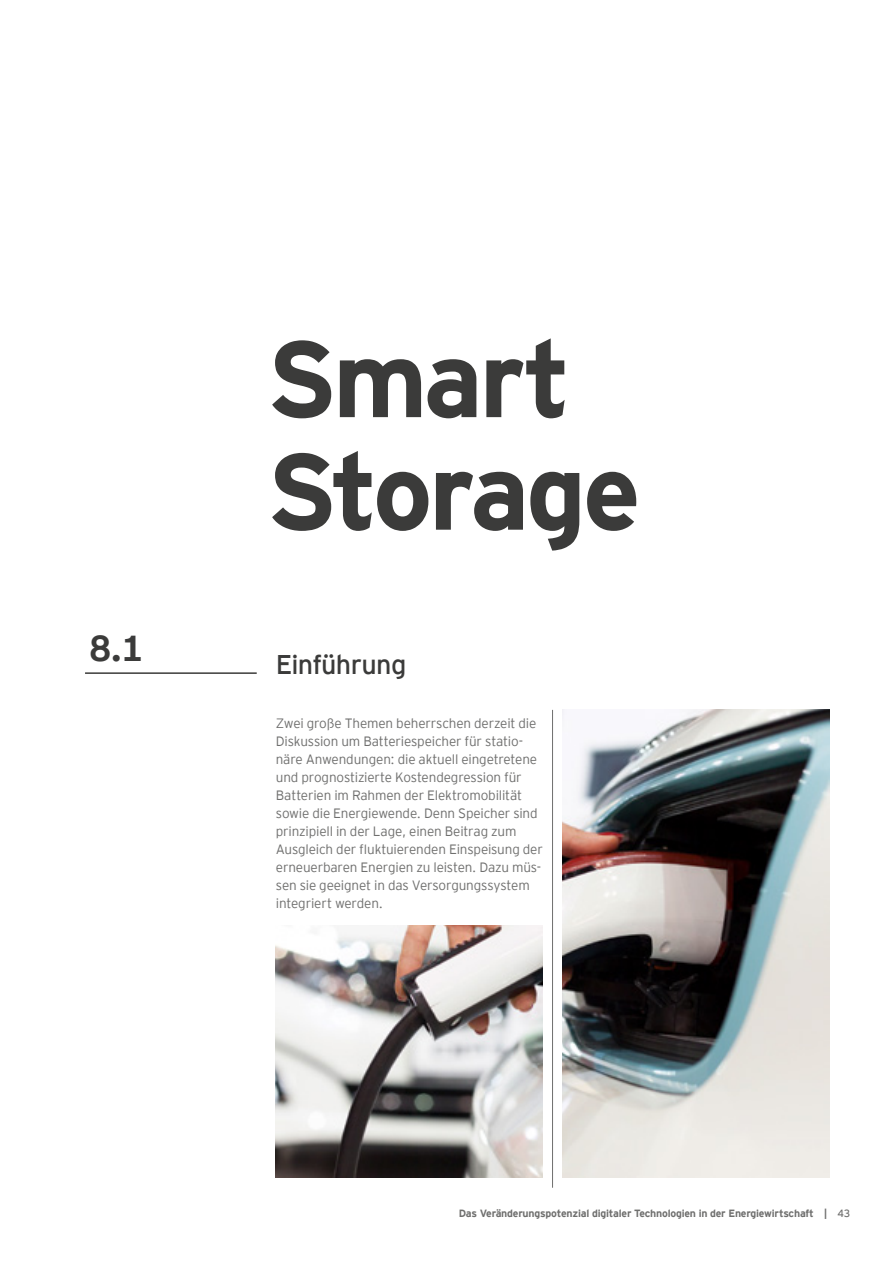
<style>
.page{position:relative;width:893px;height:1263px;background:#fff}
.page>*{position:absolute;margin:0;border:0;box-sizing:border-box;transform-origin:0 0}
.t1{font:700 108px/112.5px "EY Interstate";letter-spacing:-.04em;color:#3b3b3a}
.t2{font:700 36px "EY Interstate";color:#3b3b3a}
.t3{font:27px "EY Interstate";letter-spacing:-.025em;color:#3b3b3a}
.t4{font:300 13.5px/18px "EY Interstate";letter-spacing:-.01em;color:#6f6f6e}
.t5{font:700 10.5px "EY Interstate";letter-spacing:-.02em;color:#6f6f6e}
.s1{font-weight:400}
</style>
<div class="page">
<img style="left:276px;top:926px;width:267px;height:252px">
<img style="left:562px;top:710px;width:267px;height:468px">
<hr style="left:552px;top:710px;width:1px;height:478px;background:#6f6f6e">
<hr style="left:85px;top:672px;width:172px;height:2px;background:#3b3b3a">
<h2 class="t2" style="left:89px;top:622px;width:56px">8.1</h2>
<h1 class="t1" style="left:266px;top:316px;width:376px">Smart<br>Storage</h1>
<h3 class="t3" style="left:276px;top:645px;width:132px">Einführung</h3>
<p class="t4" style="left:276px;top:713px;width:269px">Zwei große Themen beherrschen derzeit die Diskussion um Batteriespeicher für statio&shy;näre Anwendungen: die aktuell eingetretene und prognostizierte Kostendegression für Batterien im Rahmen der Elektromobilität sowie die Energiewende. Denn Speicher sind prinzipiell in der Lage, einen Beitrag zum Ausgleich der fluktuierenden Einspeisung der erneuerbaren Energien zu leisten. Dazu müs&shy;sen sie geeignet in das Versorgungssystem integriert werden.</p>
<p class="t5" style="left:459px;top:1206px;width:393px">Das Veränderungspotenzial digitaler Technologien in der Energiewirtschaft | <span class="s1">43</span></p>
</div>
